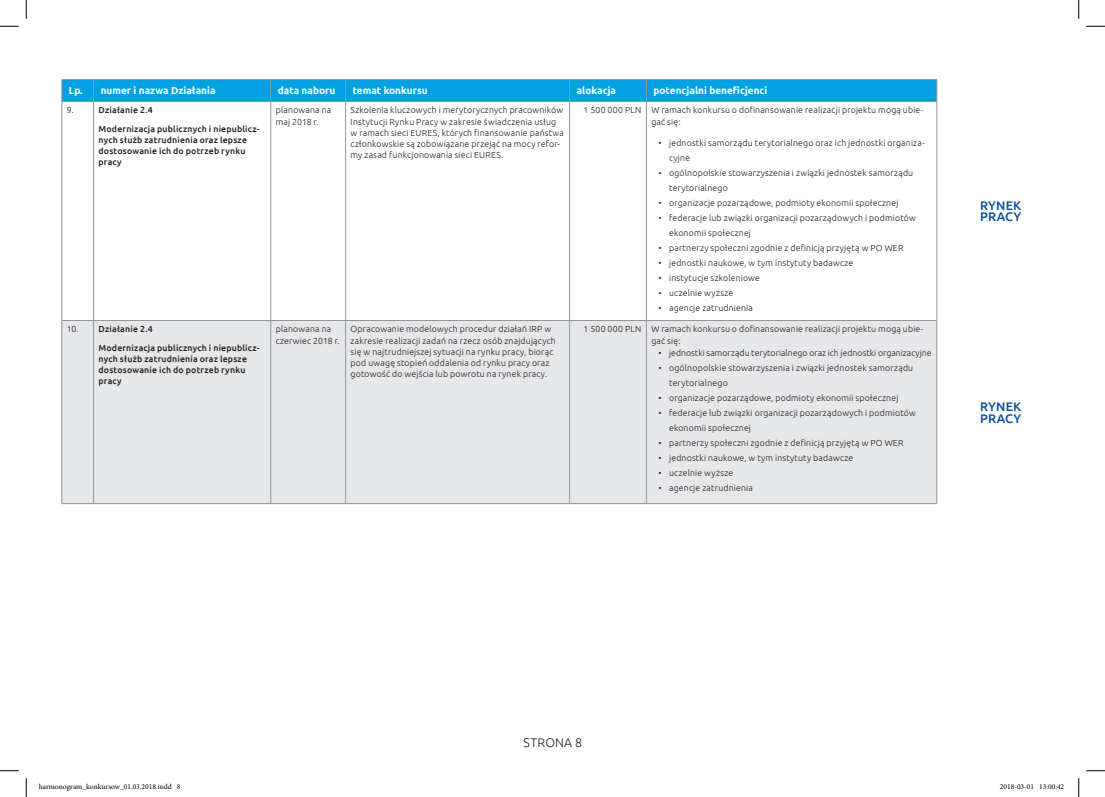
<style>
.page{position:relative;width:1105px;height:797px;background:#fff}
.page>*{position:absolute;margin:0;border:0;box-sizing:border-box;transform-origin:0 0}
.t1{font:500 12.5px/11.2px "Ubuntu";letter-spacing:.015em;color:#0a4f9b}
.t2{font:300 12.5px "Ubuntu";letter-spacing:.02em;color:#231f20}
.t3{font:700 10px "Ubuntu";color:#fff}
.t4{font:300 8.75px/11.2px "Ubuntu";letter-spacing:.02em;color:#231f20}
.t5{font:500 8.75px/11.2px "Ubuntu";letter-spacing:.02em;color:#231f20}
.t6{font:300 8.75px "Ubuntu";color:#231f20}
.t7{font:7.5px "Minion Pro";color:#000}
.s1{font-weight:300}
</style>
<div class="page">
<div style="left:63px;top:321px;width:874px;height:182px;background:#e6e7e9"></div>
<hr style="left:62px;top:79px;width:32px;height:1px;background:#939598">
<hr style="left:94px;top:79px;width:177px;height:1px;background:#939598">
<hr style="left:271px;top:79px;width:75px;height:1px;background:#939598">
<hr style="left:346px;top:79px;width:224px;height:1px;background:#939598">
<hr style="left:570px;top:79px;width:76px;height:1px;background:#939598">
<hr style="left:646px;top:79px;width:291px;height:1px;background:#939598">
<svg style="left:62px;top:80px;width:876px;height:21px;background:#02a0e1"></svg>
<hr style="left:62px;top:101px;width:32px;height:1px;background:#939598">
<hr style="left:62px;top:102px;width:1px;height:218px;background:#939598">
<hr style="left:94px;top:101px;width:177px;height:1px;background:#939598">
<hr style="left:93px;top:102px;width:1px;height:218px;background:#939598">
<hr style="left:271px;top:101px;width:75px;height:1px;background:#939598">
<hr style="left:271px;top:102px;width:1px;height:218px;background:#939598">
<hr style="left:346px;top:101px;width:224px;height:1px;background:#939598">
<hr style="left:345px;top:102px;width:1px;height:218px;background:#939598">
<hr style="left:570px;top:101px;width:76px;height:1px;background:#939598">
<hr style="left:569px;top:102px;width:1px;height:218px;background:#939598">
<hr style="left:646px;top:101px;width:291px;height:1px;background:#939598">
<hr style="left:646px;top:102px;width:1px;height:218px;background:#939598">
<hr style="left:937px;top:102px;width:1px;height:218px;background:#939598">
<hr style="left:62px;top:320px;width:32px;height:1px;background:#939598">
<hr style="left:62px;top:321px;width:1px;height:182px;background:#939598">
<hr style="left:94px;top:320px;width:177px;height:1px;background:#939598">
<hr style="left:93px;top:321px;width:1px;height:182px;background:#939598">
<hr style="left:271px;top:320px;width:75px;height:1px;background:#939598">
<hr style="left:271px;top:321px;width:1px;height:182px;background:#939598">
<hr style="left:346px;top:320px;width:224px;height:1px;background:#939598">
<hr style="left:345px;top:321px;width:1px;height:182px;background:#939598">
<hr style="left:570px;top:320px;width:76px;height:1px;background:#939598">
<hr style="left:569px;top:321px;width:1px;height:182px;background:#939598">
<hr style="left:646px;top:320px;width:291px;height:1px;background:#939598">
<hr style="left:646px;top:321px;width:1px;height:182px;background:#939598">
<hr style="left:937px;top:321px;width:1px;height:182px;background:#939598">
<hr style="left:62px;top:503px;width:32px;height:1px;background:#939598">
<hr style="left:94px;top:503px;width:177px;height:1px;background:#939598">
<hr style="left:271px;top:503px;width:75px;height:1px;background:#939598">
<hr style="left:346px;top:503px;width:224px;height:1px;background:#939598">
<hr style="left:570px;top:503px;width:76px;height:1px;background:#939598">
<hr style="left:646px;top:503px;width:291px;height:1px;background:#939598">
<svg style="left:0;top:25px;width:19px;height:2px"></svg>
<svg style="left:1086px;top:25px;width:19px;height:2px"></svg>
<svg style="left:0;top:770px;width:19px;height:1px"></svg>
<svg style="left:1086px;top:770px;width:19px;height:1px"></svg>
<svg style="left:25px;top:0;width:2px;height:19px"></svg>
<svg style="left:25px;top:778px;width:2px;height:19px"></svg>
<svg style="left:1078px;top:0;width:1px;height:19px"></svg>
<svg style="left:1078px;top:778px;width:1px;height:19px"></svg>
<p class="t3" style="left:69px;top:85px;width:148px">Lp. numer i nazwa Działania</p>
<p class="t3" style="left:278px;top:85px;width:59px">data naboru</p>
<p class="t3" style="left:353px;top:85px;width:76px">temat konkursu</p>
<p class="t3" style="left:577px;top:85px;width:41px">alokacja</p>
<p class="t3" style="left:653px;top:85px;width:116px">potencjalni beneficjenci</p>
<p class="t4" style="left:67px;top:104px;width:8px">9.</p>
<p class="t5" style="left:99px;top:101px;width:162px;line-height:18.4px">Działanie 2.4<br>Modernizacja publicznych i niepublicz-</p>
<p class="t5" style="left:99px;top:134px;width:150px">nych służb zatrudnienia oraz lepsze dostosowanie ich do potrzeb rynku pracy</p>
<p class="t4" style="left:276px;top:104px;width:57px">planowana na maj 2018 r.</p>
<p class="t4" style="left:351px;top:104px;width:215px">Szkolenia kluczowych i merytorycznych pracowników Instytucji Rynku Pracy w zakresie świadczenia usług w ramach sieci EURES, których finansowanie państwa członkowskie są zobowiązane przejąć na mocy refor&shy;my zasad funkcjonowania sieci EURES.</p>
<p class="t4" style="left:651px;top:104px;width:273px;text-indent:-68px">1 500 000 PLN W ramach konkursu o dofinansowanie realizacji projektu mogą ubie&shy;gać się:</p>
<p class="t4" style="left:669px;top:135px;width:257px;line-height:15px;text-indent:-11px">• jednostki samorządu terytorialnego oraz ich jednostki organiza&shy;cyjne</p>
<p class="t4" style="left:669px;top:165px;width:246px;line-height:15px;text-indent:-11px">• ogólnopolskie stowarzyszenia i związki jednostek samorządu terytorialnego</p>
<p class="t4" style="left:658px;top:197px;width:241px">• organizacje pozarządowe, podmioty ekonomii społecznej</p>
<p class="t4" style="left:669px;top:210px;width:248px;line-height:15px;text-indent:-11px">• federacje lub związki organizacji pozarządowych i podmiotów ekonomii społecznej</p>
<p class="t4" style="left:658px;top:242px;width:246px">• partnerzy społeczni zgodnie z definicją przyjętą w PO WER</p>
<p class="t4" style="left:658px;top:257px;width:196px">• jednostki naukowe, w tym instytuty badawcze</p>
<p class="t4" style="left:658px;top:272px;width:103px">• instytucje szkoleniowe</p>
<p class="t4" style="left:658px;top:287px;width:76px">• uczelnie wyższe</p>
<p class="t4" style="left:658px;top:302px;width:96px">• agencje zatrudnienia</p>
<p class="t5" style="left:99px;top:320px;width:162px;line-height:18.4px;text-indent:-32px"><span class="s1">10.</span> Działanie 2.4<br>Modernizacja publicznych i niepublicz-</p>
<p class="t5" style="left:99px;top:353px;width:150px">nych służb zatrudnienia oraz lepsze dostosowanie ich do potrzeb rynku pracy</p>
<p class="t4" style="left:276px;top:323px;width:66px">planowana na czerwiec 2018 r.</p>
<p class="t4" style="left:351px;top:323px;width:207px">Opracowanie modelowych procedur działań IRP w zakresie realizacji zadań na rzecz osób znajdujących się w najtrudniejszej sytuacji na rynku pracy, biorąc pod uwagę stopień oddalenia od rynku pracy oraz gotowość do wejścia lub powrotu na rynek pracy.</p>
<p class="t4" style="left:651px;top:323px;width:273px;text-indent:-68px">1 500 000 PLN W ramach konkursu o dofinansowanie realizacji projektu mogą ubie&shy;gać się:</p>
<p class="t6" style="left:658px;top:348px;width:275px">• jednostki samorządu terytorialnego oraz ich jednostki organizacyjne</p>
<p class="t4" style="left:669px;top:360px;width:246px;line-height:15px;text-indent:-11px">• ogólnopolskie stowarzyszenia i związki jednostek samorządu terytorialnego</p>
<p class="t4" style="left:658px;top:392px;width:241px">• organizacje pozarządowe, podmioty ekonomii społecznej</p>
<p class="t4" style="left:669px;top:405px;width:248px;line-height:15px;text-indent:-11px">• federacje lub związki organizacji pozarządowych i podmiotów ekonomii społecznej</p>
<p class="t4" style="left:658px;top:437px;width:246px">• partnerzy społeczni zgodnie z definicją przyjętą w PO WER</p>
<p class="t4" style="left:658px;top:452px;width:196px">• jednostki naukowe, w tym instytuty badawcze</p>
<p class="t4" style="left:658px;top:467px;width:76px">• uczelnie wyższe</p>
<p class="t4" style="left:658px;top:482px;width:96px">• agencje zatrudnienia</p>
<h1 class="t1" style="left:980px;top:200px;width:43px">RYNEK<br>PRACY</h1>
<h1 class="t1" style="left:980px;top:401px;width:43px">RYNEK<br>PRACY</h1>
<h1 class="t2" style="left:524px;top:734px;width:60px">STRONA 8</h1>
<p class="t7" style="left:39px;top:782px;width:143px">harmonogram_konkursow_01.03.2018.indd 8</p>
<p class="t7" style="left:1000px;top:782px;width:66px">2018-03-01 13:00:42</p>
</div>
